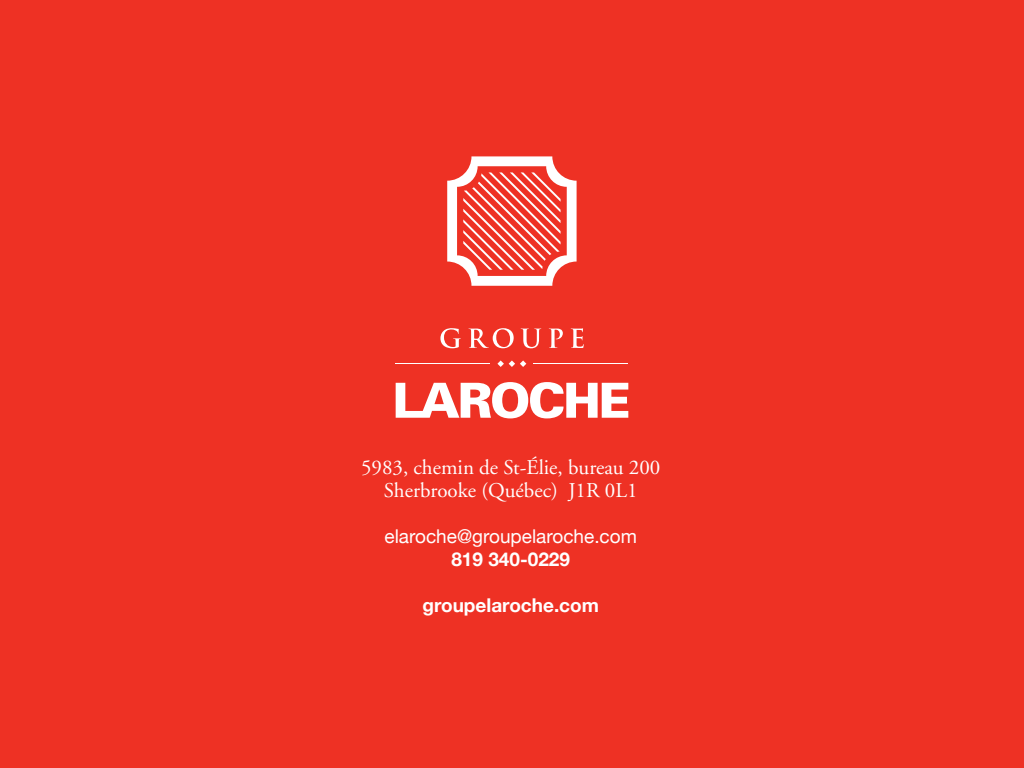
<style>
.page{position:relative;width:1024px;height:768px;background:#ee3124}
.page>*{position:absolute;margin:0;border:0;box-sizing:border-box;transform-origin:0 0}
.t1{font:21px/23px "Adobe Garamond";color:#fff;text-align:center}
.t2{font:700 19px "Helvetica Neue";color:#fff}
.t3{font:19px "Helvetica Neue";color:#fff}
</style>
<div class="page">
<svg style="left:440px;top:328px;width:21px;height:20px"></svg>
<svg style="left:469px;top:328px;width:45px;height:20px"></svg>
<svg style="left:522px;top:329px;width:18px;height:19px"></svg>
<svg style="left:549px;top:329px;width:14px;height:19px"></svg>
<svg style="left:571px;top:328px;width:13px;height:20px"></svg>
<svg style="left:497px;top:360px;width:29px;height:7px"></svg>
<hr style="left:534px;top:363px;width:94px;height:1px;background:#fff">
<hr style="left:396px;top:363px;width:94px;height:1px;background:#fff">
<svg style="left:447px;top:156px;width:130px;height:130px"></svg>
<svg style="left:396px;top:382px;width:232px;height:36px"></svg>
<p class="t1" style="left:361px;top:456px;width:301px">5983, chemin de St-Élie, bureau 200<br>Sherbrooke (Québec) J1R 0L1</p>
<p class="t3" style="left:385px;top:522px;width:254px">elaroche@groupelaroche.com</p>
<p class="t2" style="left:451px;top:544px;width:120px">819 340-0229</p>
<p class="t2" style="left:422px;top:590px;width:178px">groupelaroche.com</p>
</div>
